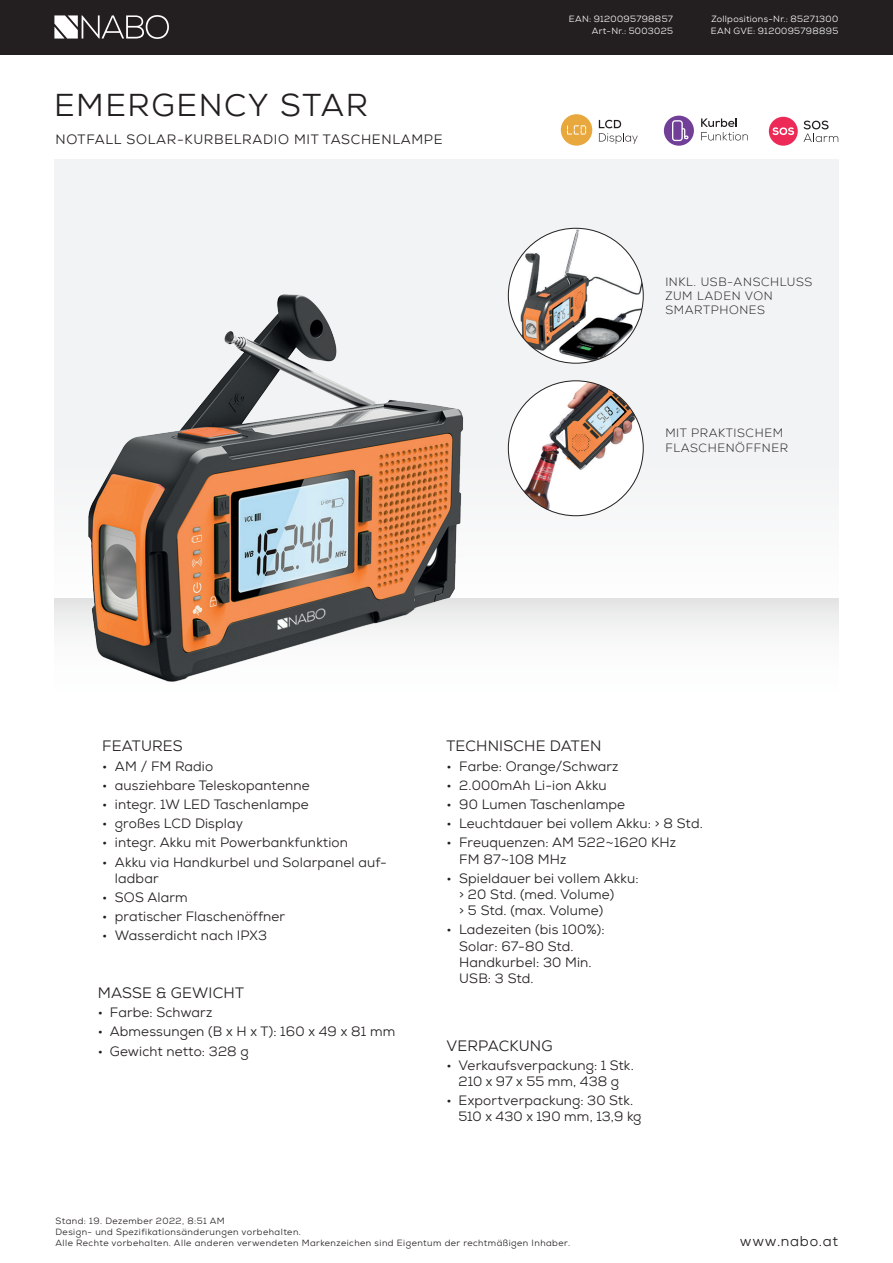
<style>
.page{position:relative;width:893px;height:1263px;background:#fff}
.page>*{position:absolute;margin:0;border:0;box-sizing:border-box;transform-origin:0 0}
.t1{font:31.5px "Nexa";letter-spacing:.05em;color:#231f20}
.t2{font:15px "Nexa";letter-spacing:.01em;color:#231f20}
.t3{font:14.1px "Nexa";letter-spacing:.05em;color:#231f20}
.t4{font:13.5px/16.2px "Nexa";letter-spacing:.01em;color:#231f20}
.t5{font:13.5px "Nexa";letter-spacing:.05em;color:#231f20}
.t6{font:300 12px/14.4px "Nexa";letter-spacing:.05em;color:#231f20}
.t7{font:9px/10.8px "Nexa";letter-spacing:.05em;color:#231f20}
.t8{font:9px/12px "Nexa";letter-spacing:.035em;color:#fff;text-align:right}
</style>
<div class="page">
<div style="left:0;top:0;width:893px;height:54px;background:#231f20"></div>
<svg style="left:54px;top:15px;width:115px;height:24px"></svg>
<div style="left:54px;top:159px;width:784px;height:448px;background:#f2f3f4"></div>
<div style="left:54px;top:598px;width:785px;height:165px;background:linear-gradient(to bottom,#eeefee,#fff)"></div>
<svg style="left:803px;top:121px;width:35px;height:21px"></svg>
<div style="left:769px;top:117px;width:29px;height:29px;background:#ed2957;border-radius:50%"></div>
<svg style="left:772px;top:127px;width:22px;height:8px"></svg>
<div style="left:664px;top:116px;width:30px;height:30px;background:#713e98;border-radius:50%"></div>
<svg style="left:701px;top:118px;width:47px;height:22px"></svg>
<svg style="left:672px;top:120px;width:16px;height:21px"></svg>
<div style="left:561px;top:114px;width:31px;height:32px;background:#e9a83d;border-radius:50%"></div>
<svg style="left:599px;top:120px;width:39px;height:24px"></svg>
<svg style="left:567px;top:125px;width:19px;height:10px"></svg>
<img style="left:54px;top:294px;width:453px;height:447px">
<img style="left:508px;top:228px;width:135px;height:135px;border-radius:67px">
<img style="left:508px;top:381px;width:135px;height:135px;border-radius:67px">
<h1 class="t1" style="left:54px;top:85px;width:315px">EMERGENCY STAR</h1>
<p class="t5" style="left:56px;top:131px;width:389px">NOTFALL SOLAR-KURBELRADIO MIT TASCHENLAMPE</p>
<p class="t8" style="left:569px;top:13px;width:106px">EAN: 9120095798857<br>Art-Nr.: 5003025</p>
<p class="t8" style="left:711px;top:13px;width:129px;text-align:left">Zollpositions-Nr.: 85271300<br>EAN GVE: 9120095798895</p>
<p class="t6" style="left:665px;top:274px;width:149px">INKL. USB-ANSCHLUSS<br>ZUM LADEN VON<br>SMARTPHONES</p>
<p class="t6" style="left:665px;top:426px;width:124px">MIT PRAKTISCHEM<br>FLASCHENÖFFNER</p>
<p class="t2" style="left:102px;top:737px;width:82px">FEATURES</p>
<p class="t4" style="left:102px;top:758px;width:113px">• AM / FM Radio</p>
<p class="t4" style="left:102px;top:777px;width:209px">• ausziehbare Teleskopantenne</p>
<p class="t4" style="left:102px;top:796px;width:208px">• integr. 1W LED Taschenlampe</p>
<p class="t4" style="left:102px;top:815px;width:143px">• großes LCD Display</p>
<p class="t4" style="left:102px;top:835px;width:247px">• integr. Akku mit Powerbankfunktion</p>
<p class="t4" style="left:115px;top:854px;width:274px;text-indent:-13px">• Akku via Handkurbel und Solarpanel auf&shy;ladbar</p>
<p class="t4" style="left:102px;top:889px;width:87px">• SOS Alarm</p>
<p class="t4" style="left:102px;top:908px;width:185px">• pratischer Flaschenöffner</p>
<p class="t4" style="left:102px;top:928px;width:166px">• Wasserdicht nach IPX3</p>
<p class="t2" style="left:98px;top:983px;width:148px">MASSE &amp; GEWICHT</p>
<p class="t4" style="left:98px;top:1004px;width:116px">• Farbe: Schwarz</p>
<p class="t4" style="left:98px;top:1024px;width:299px">• Abmessungen (B x H x T): 160 x 49 x 81 mm</p>
<p class="t4" style="left:98px;top:1043px;width:152px">• Gewicht netto: 328 g</p>
<p class="t2" style="left:446px;top:737px;width:156px">TECHNISCHE DATEN</p>
<p class="t4" style="left:446px;top:758px;width:174px">• Farbe: Orange/Schwarz</p>
<p class="t4" style="left:446px;top:777px;width:162px">• 2.000mAh Li-ion Akku</p>
<p class="t4" style="left:446px;top:796px;width:180px">• 90 Lumen Taschenlampe</p>
<p class="t4" style="left:446px;top:815px;width:258px">• Leuchtdauer bei vollem Akku: &gt; 8 Std.</p>
<p class="t4" style="left:459px;top:835px;width:218px;text-indent:-13px">• Freuquenzen: AM 522~1620 KHz<br>FM 87~108 MHz</p>
<p class="t4" style="left:459px;top:870px;width:181px;text-indent:-13px">• Spieldauer bei vollem Akku: &gt; 20 Std. (med. Volume)<br>&gt; 5 Std. (max. Volume)</p>
<p class="t4" style="left:459px;top:922px;width:147px;text-indent:-13px">• Ladezeiten (bis 100%):<br>Solar: 67-80 Std.<br>Handkurbel: 30 Min.<br>USB: 3 Std.</p>
<p class="t2" style="left:446px;top:1036px;width:108px">VERPACKUNG</p>
<p class="t4" style="left:446px;top:1057px;width:189px;text-align:center">• Verkaufsverpackung: 1 Stk.<br>210 x 97 x 55 mm, 438 g</p>
<p class="t4" style="left:458px;top:1092px;width:185px;text-indent:-12px">• Exportverpackung: 30 Stk.<br>510 x 430 x 190 mm, 13,9 kg</p>
<p class="t7" style="left:56px;top:1215px;width:516px">Stand: 19. Dezember 2022, 8:51 AM<br>Design- und Spezifikationsänderungen vorbehalten.<br>Alle Rechte vorbehalten. Alle anderen verwendeten Markenzeichen sind Eigentum der rechtmäßigen Inhaber.</p>
<p class="t3" style="left:740px;top:1232px;width:100px">www.nabo.at</p>
</div>
